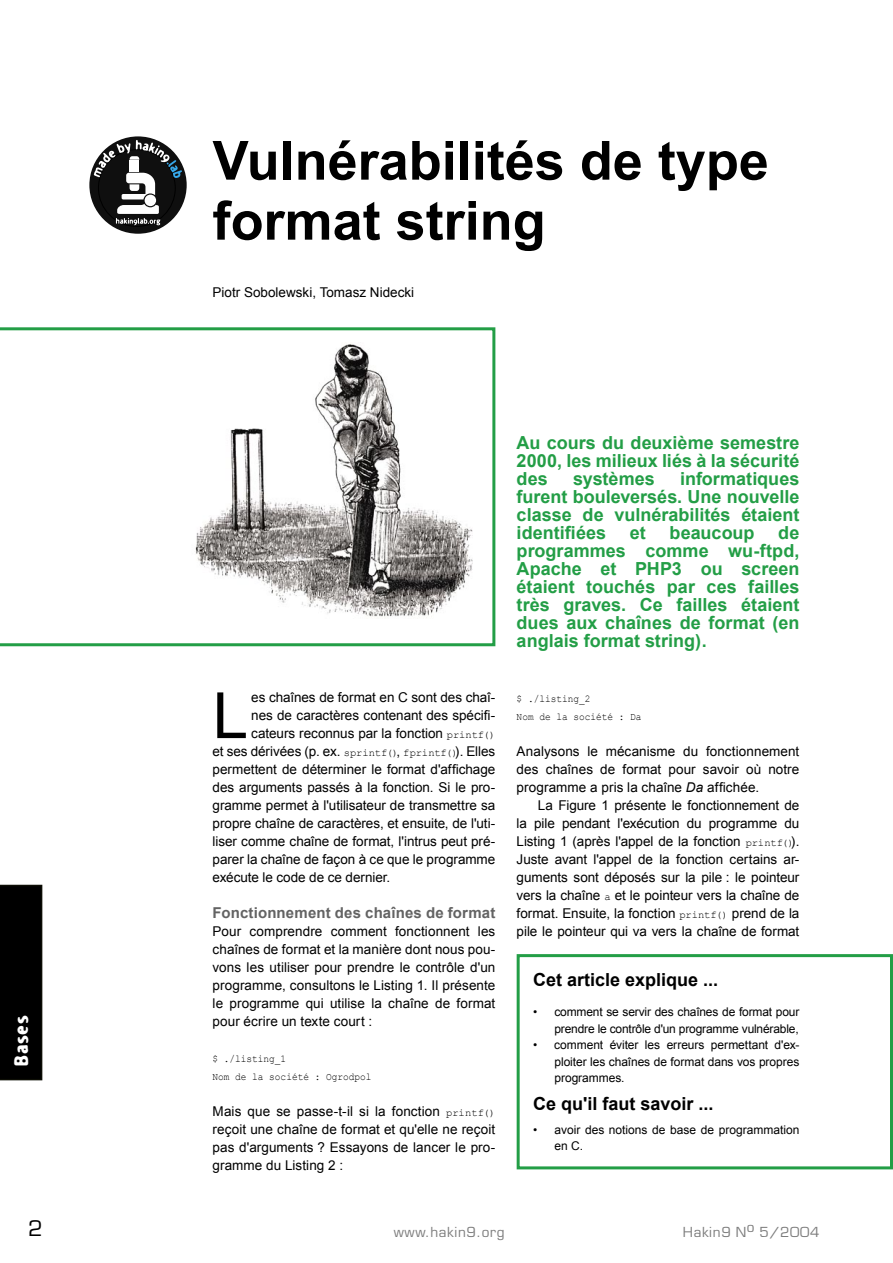
<style>
.page{position:relative;width:893px;height:1263px;background:#fff}
.page>*{position:absolute;margin:0;border:0;box-sizing:border-box;transform-origin:0 0}
.PREBODY1{font:63.75px "Arial";color:#000}
.TYTUL{font:700 54px/60px "Arial";color:#000}
.t1{font:21px "Euromode";color:#000}
.LEAD{font:700 18px/18px "Arial";color:#239e46;text-align:justify}
.RAMKA_SUBHEAD1{font:700 18px "Arial";color:#000}
.DZIAL{font:18px "EFN Wet Letters";letter-spacing:.05em;color:#fff}
.SUBHEAD2{font:700 15px "Arial";letter-spacing:.01em;color:#636363}
.PREBODY1-2{font:13.5px "Arial";letter-spacing:-.005em;color:#000}
.BODY_TEXT{font:13.5px/18px "Arial";letter-spacing:-.005em;color:#000;text-align:justify}
.BODY1_WS{font:13.5px/18px "Arial";letter-spacing:.005em;color:#000;text-align:justify}
.BODY1{font:13.5px/18px "Arial";letter-spacing:.005em;color:#000;text-align:justify}
.AUTOR{font:13.5px "Arial";color:#000}
.t2{font:13.5px "Euromode";letter-spacing:.05em;color:#7c7c7c}
.RAMKA_HANGING_WS{font:12px/16.5px "Arial";letter-spacing:-.015em;color:#000;text-align:right}
.RAMKA_HANGING1{font:12px/16.5px "Arial";letter-spacing:-.005em;color:#000;text-align:justify}
.BODY_CODE{font:10.5px "Courier New";color:#000;scale:.9 1}
.BODY_CODE_WS{font:10.5px "Courier New";color:#000;scale:.9 1}
.s1{font-family:"Courier New";font-size:10.5px}
.s2{font-style:italic}
</style>
<div class="page">
<div style="left:0;top:885px;width:42px;height:195px;background:#000"></div>
<svg style="left:0;top:327px;width:495px;height:319px"></svg>
<div style="left:517px;top:954px;width:376px;height:215px;border:3px solid #239e46"></div>
<svg style="left:89px;top:136px;width:98px;height:98px"></svg>
<svg style="left:94px;top:140px;width:88px;height:85px"></svg>
<p class="TYTUL" style="left:213px;top:133px;width:558px">Vulnérabilités de type format string</p>
<p class="AUTOR" style="left:213px;top:283px;width:203px">Piotr Sobolewski, Tomasz Nidecki</p>
<p class="DZIAL" style="left:10px;top:1066px;width:52px;rotate:-90deg">Bases</p>
<p class="PREBODY1" style="left:213px;top:674px;width:37px">L</p>
<p class="PREBODY1-2" style="left:251px;top:688px;width:246px">es chaînes de format en C sont des chaî-</p>
<p class="PREBODY1-2" style="left:251px;top:706px;width:246px">nes de caractères contenant des spécifi-</p>
<p class="PREBODY1-2" style="left:251px;top:724px;width:246px">cateurs reconnus par la fonction <span class="s1">printf()</span></p>
<p class="PREBODY1-2" style="left:213px;top:742px;width:284px">et ses dérivées (p. ex. <span class="s1">sprintf()</span>, <span class="s1">fprintf()</span>). Elles</p>
<p class="PREBODY1-2" style="left:213px;top:760px;width:284px">permettent de déterminer le format d'affichage</p>
<p class="PREBODY1-2" style="left:213px;top:778px;width:284px">des arguments passés à la fonction. Si le pro-</p>
<p class="PREBODY1-2" style="left:213px;top:796px;width:284px">gramme permet à l'utilisateur de transmettre sa</p>
<p class="PREBODY1-2" style="left:213px;top:814px;width:284px">propre chaîne de caractères, et ensuite, de l'uti-</p>
<p class="PREBODY1-2" style="left:213px;top:832px;width:284px">liser comme chaîne de format, l'intrus peut pré-</p>
<p class="PREBODY1-2" style="left:213px;top:850px;width:284px">parer la chaîne de façon à ce que le programme</p>
<p class="PREBODY1-2" style="left:213px;top:868px;width:179px">exécute le code de ce dernier.</p>
<p class="SUBHEAD2" style="left:213px;top:903px;width:284px">Fonctionnement des chaînes de format</p>
<p class="BODY1" style="left:213px;top:922px;width:284px">Pour comprendre comment fonctionnent les chaînes de format et la manière dont nous pou&shy;vons les utiliser pour prendre le contrôle d'un programme, consultons le Listing 1. Il présente le programme qui utilise la chaîne de format pour écrire un texte court :</p>
<p class="BODY_CODE_WS" style="left:213px;top:1052px;width:83px">$ ./listing_1</p>
<p class="BODY_CODE" style="left:213px;top:1070px;width:178px">Nom de la société : Ogrodpol</p>
<p class="BODY1_WS" style="left:213px;top:1102px;width:284px">Mais que se passe-t-il si la fonction <span class="s1">printf() </span>reçoit une chaîne de format et qu'elle ne reçoit pas d'arguments ? Essayons de lancer le pro&shy;gramme du Listing 2 :</p>
<p class="LEAD" style="left:517px;top:434px;width:284px">Au cours du deuxième semestre 2000, les milieux liés à la sécurité des</p>
<p class="LEAD" style="left:517px;top:470px;width:284px;text-indent:163px">informatiques furent bouleversés. Une nouvelle classe de vulnérabilités étaient identifiées</p>
<p class="LEAD" style="left:573px;top:470px;width:83px">systèmes</p>
<p class="LEAD" style="left:517px;top:524px;width:284px;text-indent:262px">de programmes comme wu-ftpd, Apache et PHP3 ou screen étaient touchés par ces failles très graves. Ce failles étaient dues aux chaînes de format (en anglais format string).</p>
<p class="LEAD" style="left:630px;top:524px;width:17px">et</p>
<p class="LEAD" style="left:669px;top:524px;width:87px">beaucoup</p>
<p class="BODY_CODE_WS" style="left:517px;top:692px;width:83px">$ ./listing_2</p>
<p class="BODY_CODE" style="left:517px;top:710px;width:140px">Nom de la société : Da</p>
<p class="BODY1_WS" style="left:517px;top:742px;width:284px">Analysons le mécanisme du fonctionnement des chaînes de format pour savoir où notre programme a pris la chaîne <span class="s2">Da</span> affichée.</p>
<p class="BODY_TEXT" style="left:517px;top:796px;width:284px;text-indent:21px">La Figure 1 présente le fonctionnement de la pile pendant l'exécution du programme du Listing 1 (après l'appel de la fonction <span class="s1">printf()</span>).<br>Juste avant l'appel de la fonction certains ar&shy;guments sont déposés sur la pile : le pointeur vers la chaîne <span class="s1">a</span> et le pointeur vers la chaîne de format. Ensuite, la fonction <span class="s1">printf()</span> prend de la pile le pointeur qui va vers la chaîne de format</p>
<p class="RAMKA_SUBHEAD1" style="left:533px;top:968px;width:187px">Cet article explique ...</p>
<p class="RAMKA_HANGING_WS" style="left:533px;top:1004px;width:268px">• comment se servir des chaînes de format pour prendre le contrôle d'un programme vulnérable,</p>
<p class="RAMKA_HANGING1" style="left:554px;top:1037px;width:247px;text-indent:-21px">• comment éviter les erreurs permettant d'ex&shy;ploiter les chaînes de format dans vos propres programmes.</p>
<p class="RAMKA_SUBHEAD1" style="left:533px;top:1091px;width:182px">Ce qu'il faut savoir ...</p>
<p class="RAMKA_HANGING_WS" style="left:554px;top:1121px;width:247px;text-align:left;text-indent:-21px">• avoir des notions de base de programmation en C.</p>
<p class="t1" style="left:28px;top:1216px;width:16px">2</p>
<p class="t2" style="left:394px;top:1224px;width:112px">www.hakin9.org</p>
<p class="t2" style="left:683px;top:1224px;width:138px">Hakin9 No 5/2004</p>
</div>
